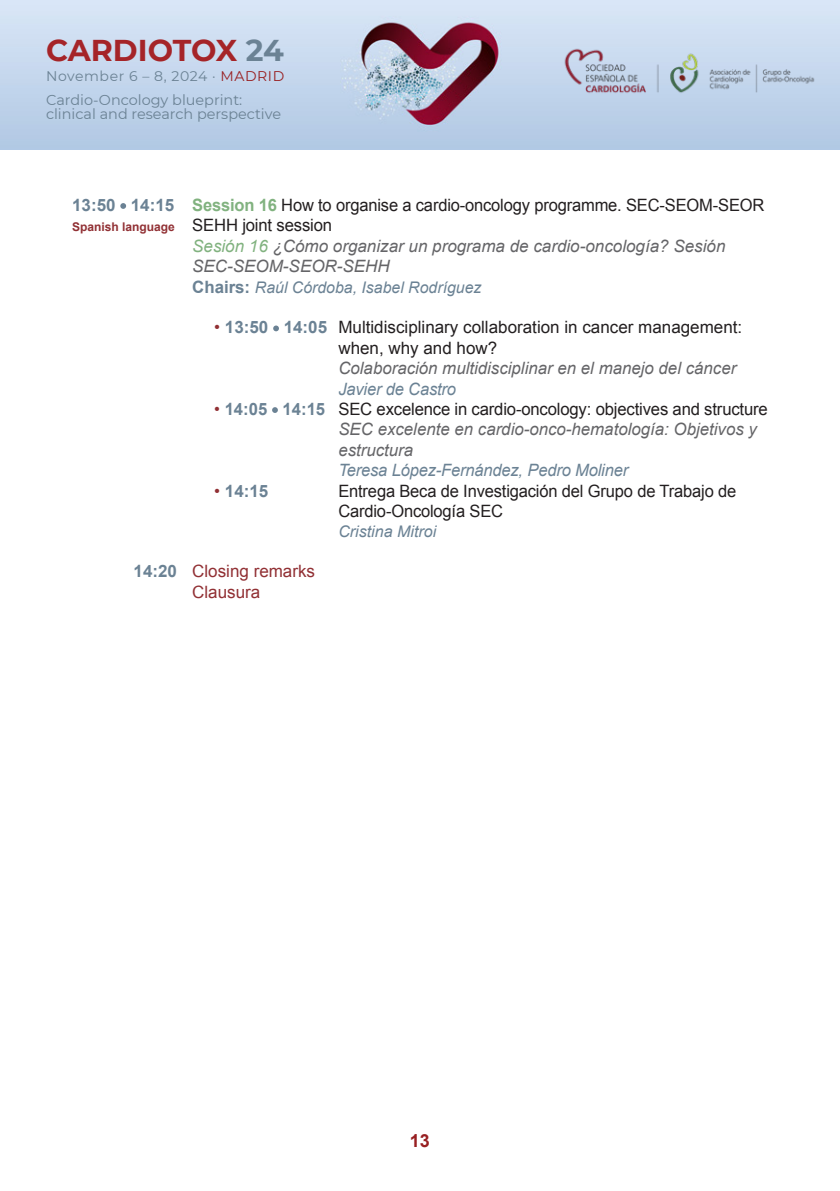
<style>
.page{position:relative;width:840px;height:1191px;background:#fff}
.page>*{position:absolute;margin:0;border:0;box-sizing:border-box;transform-origin:0 0}
.t1{font:700 30px "Montserrat";letter-spacing:-.01em;color:#a52428}
.t2{font:700 18px "Arial";color:#982022}
.t3{font:17px/20.4px "Arial";letter-spacing:-.01em;color:#231f20}
.t4{font:italic 17px/20.4px "Arial";color:#656568}
.t5{font:17px/20.4px "Arial";color:#913034;text-align:center}
.t6{font:700 17px "Arial";color:#6b8294}
.t7{font:italic 16px "Arial";color:#6b8294}
.t8{font:14.4px/14.4px "Montserrat";color:#6b8294}
.t9{font:14px "Montserrat";letter-spacing:.04em;color:#6b8294}
.s1{color:#6b8294}
.s2{color:#982022}
.s3{font-weight:700;color:#6b8294}
.s4{font-weight:700;color:#81b27f}
.s5{font-weight:700;font-style:normal;font-size:12px;color:#913034}
.s6{font-style:normal;color:#231f20}
.s7{color:#81b27f}
.s8{font-weight:700;font-style:normal;font-size:17px}
.s9{color:#913034}
.s10{font-style:italic;color:#656568}
.s11{font-style:italic;color:#6b8294}
.s12{font-style:normal;color:#913034}
.s13{font-weight:700;font-style:normal;color:#6b8294}
.s14{font-size:16px;color:#6b8294}
.s15{font-weight:400;color:#913034}
</style>
<div class="page">
<img style="left:0;top:0;width:839px;height:149px">
<img style="left:562px;top:47px;width:254px;height:47px">
<svg style="left:120px;top:203px;width:6px;height:6px"></svg>
<svg style="left:273px;top:325px;width:6px;height:6px"></svg>
<svg style="left:272px;top:407px;width:6px;height:6px"></svg>
<h1 class="t1" style="left:46px;top:29px;width:239px">CARDIOTOX <span class="s1">24</span></h1>
<p class="t9" style="left:46px;top:66px;width:239px">November 6 – 8, 2024 · <span class="s2">MADRID</span></p>
<p class="t8" style="left:46px;top:92px;width:236px">Cardio-Oncology blueprint: clinical and research perspective</p>
<p class="t3" style="left:72px;top:195px;width:693px"><span class="s3">13:50 14:15</span> <span class="s4">Session 16</span> How to organise a cardio-oncology programme. SEC-SEOM-SEOR</p>
<p class="t4" style="left:192px;top:215px;width:534px;text-indent:-120px"><span class="s5">Spanish language</span> <span class="s6">SEHH joint session<br></span><span class="s7">Sesión 16</span> ¿Cómo organizar un programa de cardio-oncología? Sesión<br>SEC-SEOM-SEOR-SEHH</p>
<p class="t7" style="left:192px;top:276px;width:290px"><span class="s8">Chairs:</span> Raúl Córdoba, Isabel Rodríguez</p>
<p class="t3" style="left:338px;top:317px;width:405px;text-indent:-124px"><span class="s9">•</span> <span class="s3">13:50 14:05</span> Multidisciplinary collaboration in cancer management: when, why and how?<br><span class="s10">Colaboración multidisciplinar en el manejo del cáncer </span><span class="s11">Javier de Castro</span></p>
<p class="t4" style="left:338px;top:399px;width:430px;text-indent:-124px"><span class="s12">•</span> <span class="s13">14:05 14:15</span> <span class="s6">SEC excelence in cardio-oncology: objectives and structure </span>SEC excelente en cardio-onco-hematología: Objetivos y estructura<br><span class="s1">Teresa López-Fernández</span><span class="s14">,</span> <span class="s1">Pedro Moliner</span></p>
<p class="t6" style="left:214px;top:479px;width:56px"><span class="s15">•</span> 14:15</p>
<p class="t3" style="left:338px;top:480px;width:399px">Entrega Beca de Investigación del Grupo de Trabajo de<br>Cardio-Oncología SEC</p>
<p class="t7" style="left:338px;top:521px;width:99px">Cristina Mitroi</p>
<p class="t5" style="left:133px;top:561px;width:183px"><span class="s3">14:20</span> Closing remarks<br>Clausura</p>
<p class="t2" style="left:410px;top:1129px;width:22px">13</p>
</div>
